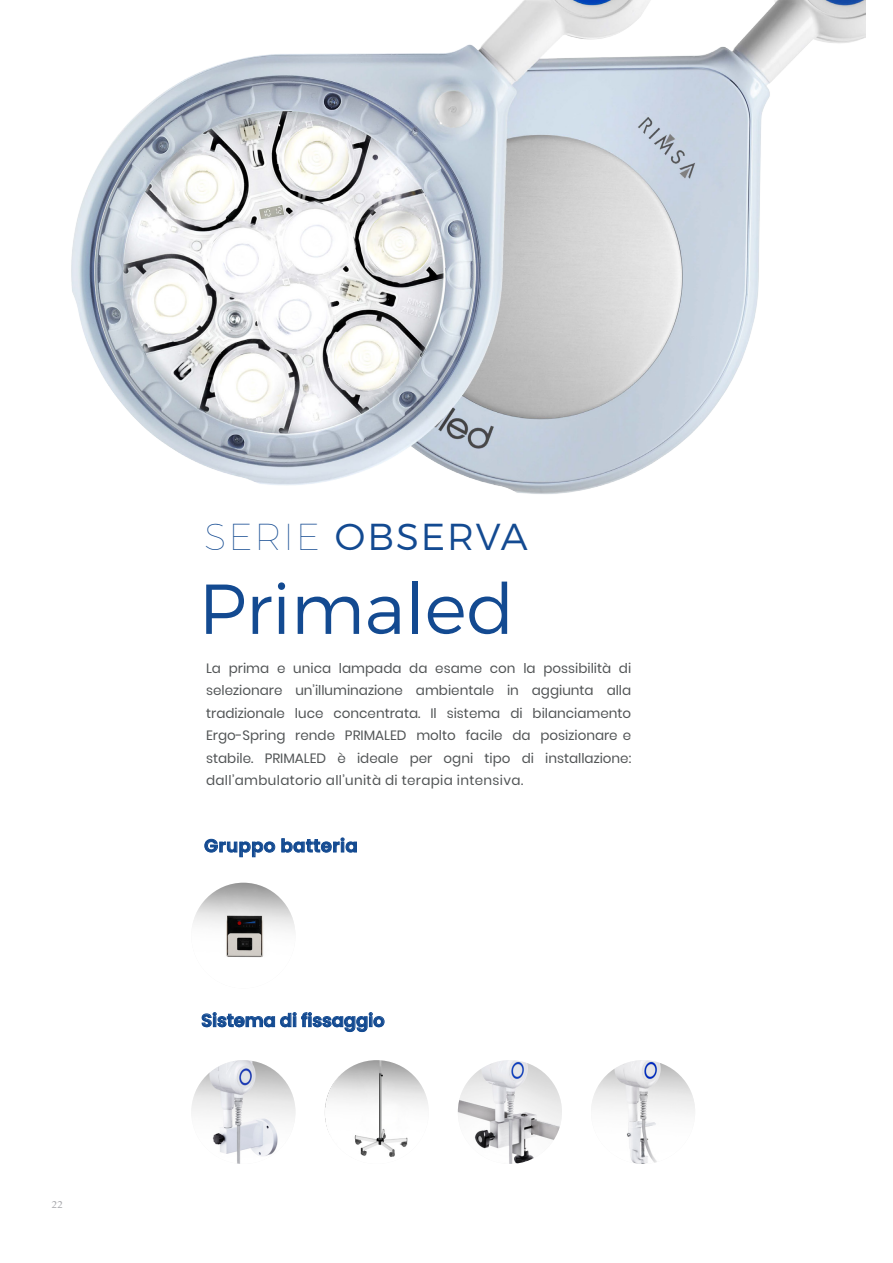
<style>
.page{position:relative;width:893px;height:1263px;background:#fff}
.page>*{position:absolute;margin:0;border:0;box-sizing:border-box;transform-origin:0 0}
.t1{font:300 70.5px "Montserrat";color:#134a91}
.t2{font:300 37.5px "Montserrat";letter-spacing:.05em;color:#134a91}
.t3{font:600 18px "Poppins";letter-spacing:-.005em;color:#134a91}
.t4{font:600 18px "Poppins";letter-spacing:.025em;color:#134a91}
.t5{font:13.5px/22.5px "Poppins";letter-spacing:.025em;color:#515455;text-align:justify}
.t6{font:10.5px "Malayalam MN";color:#a8a9ad}
.s1{font-weight:100}
</style>
<div class="page">
<img style="left:71px;top:0;width:794px;height:494px">
<img style="left:191px;top:1060px;width:104px;height:104px;border-radius:52px">
<img style="left:458px;top:1060px;width:104px;height:104px;border-radius:52px">
<img style="left:591px;top:1060px;width:104px;height:104px;border-radius:52px">
<img style="left:193px;top:883px;width:102px;height:75px">
<img style="left:325px;top:1060px;width:104px;height:104px;border-radius:52px">
<p class="t6" style="left:51px;top:1199px;width:13px">22</p>
<h2 class="t2" style="left:204px;top:507px;width:325px"><span class="s1">SERIE</span> OBSERVA</h2>
<h1 class="t1" style="left:199px;top:554px;width:317px">Primaled</h1>
<p class="t5" style="left:206px;top:657px;width:427px">La prima e unica lampada da esame con la possibilità di selezionare un’illuminazione ambientale in aggiunta alla tradizionale luce concentrata. Il sistema di bilanciamento Ergo-Spring rende PRIMALED molto facile da posizionare e stabile. PRIMALED è ideale per ogni tipo di installazione: dall’ambulatorio all’unità di terapia intensiva.</p>
<p class="t4" style="left:204px;top:835px;width:155px">Gruppo batteria</p>
<p class="t3" style="left:201px;top:1010px;width:185px">Sistema di fissaggio</p>
</div>
